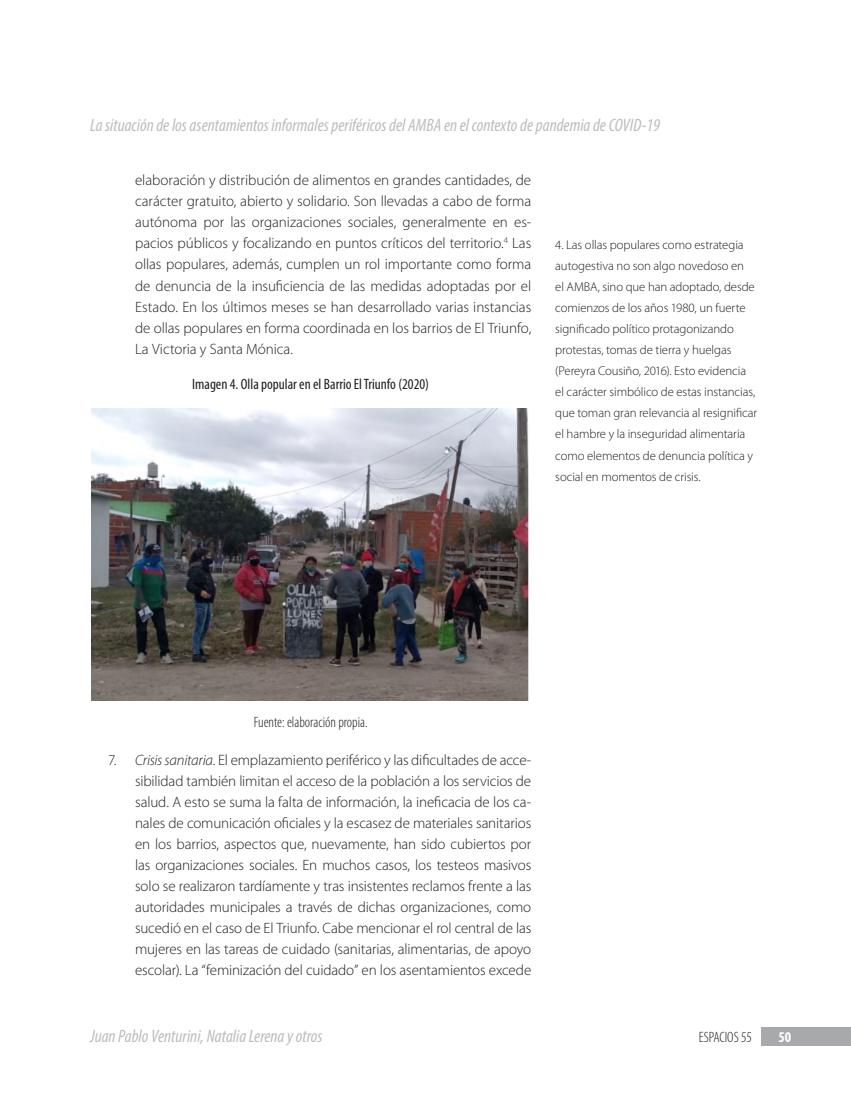
<style>
.page{position:relative;width:851px;height:1098px;background:#fff}
.page>*{position:absolute;margin:0;border:0;box-sizing:border-box;transform-origin:0 0}
.t1{font:italic condensed 18px "Myriad Pro";color:#bcbdc0}
.t2{font:300 15px/21px "Myriad Pro";letter-spacing:-.005em;color:#231f20;text-align:justify}
.Foto_-_Título{font:condensed 15px "Myriad Pro";color:#231f20}
.Foto_-_Epígrafe{font:300 condensed 15px "Myriad Pro";color:#231f20}
.t3{font:700 condensed 15px "Myriad Pro";color:#fff}
.Notas_al_pie{font:300 12.75px/21px "Myriad Pro";letter-spacing:-.005em;color:#231f20}
.s1{font-style:italic}
</style>
<div class="page">
<div style="left:760px;top:1027px;width:90px;height:18px;background:#a8a9ad"></div>
<img style="left:92px;top:408px;width:437px;height:292px">
<p class="t1" style="left:90px;top:114px;width:571px">La situación de los asentamientos informales periféricos del AMBA en el contexto de pandemia de COVID-19</p>
<p class="t2" style="left:135px;top:170px;width:397px">elaboración y distribución de alimentos en grandes cantidades, de carácter gratuito, abierto y solidario. Son llevadas a cabo de forma autónoma por las organizaciones sociales, generalmente en es&shy;pacios públicos y focalizando en puntos críticos del territorio.<sup>4</sup> Las ollas populares, además, cumplen un rol importante como forma de denuncia de la insuficiencia de las medidas adoptadas por el Estado. En los últimos meses se han desarrollado varias instancias de ollas populares en forma coordinada en los barrios de El Triunfo, La Victoria y Santa Mónica.</p>
<p class="Foto_-_Título" style="left:192px;top:374px;width:238px">Imagen 4. Olla popular en el Barrio El Triunfo (2020)</p>
<p class="Notas_al_pie" style="left:555px;top:235px;width:203px">4. Las ollas populares como estrategia autogestiva no son algo novedoso en<br>el AMBA, sino que han adoptado, desde comienzos de los años 1980, un fuerte significado político protagonizando protestas, tomas de tierra y huelgas (Pereyra Cousiño, 2016). Esto evidencia el carácter simbólico de estas instancias, que toman gran relevancia al resignificar el hambre y la inseguridad alimentaria como elementos de denuncia política y social en momentos de crisis.</p>
<p class="Foto_-_Epígrafe" style="left:254px;top:713px;width:115px">Fuente: elaboración propia.</p>
<p class="t2" style="left:135px;top:749px;width:397px;text-indent:-27px">7. <span class="s1">Crisis sanitaria</span>. El emplazamiento periférico y las dificultades de acce&shy;sibilidad también limitan el acceso de la población a los servicios de salud. A esto se suma la falta de información, la ineficacia de los ca&shy;nales de comunicación oficiales y la escasez de materiales sanitarios en los barrios, aspectos que, nuevamente, han sido cubiertos por las organizaciones sociales. En muchos casos, los testeos masivos solo se realizaron tardíamente y tras insistentes reclamos frente a las autoridades municipales a través de dichas organizaciones, como sucedió en el caso de El Triunfo. Cabe mencionar el rol central de las mujeres en las tareas de cuidado (sanitarias, alimentarias, de apoyo escolar). La “feminización del cuidado” en los asentamientos excede</p>
<p class="t1" style="left:90px;top:1024px;width:234px">Juan Pablo Venturini, Natalia Lerena y otros</p>
<p class="Foto_-_Epígrafe" style="left:698px;top:1028px;width:54px">ESPACIOS 55</p>
<p class="t3" style="left:778px;top:1027px;width:14px">50</p>
</div>
